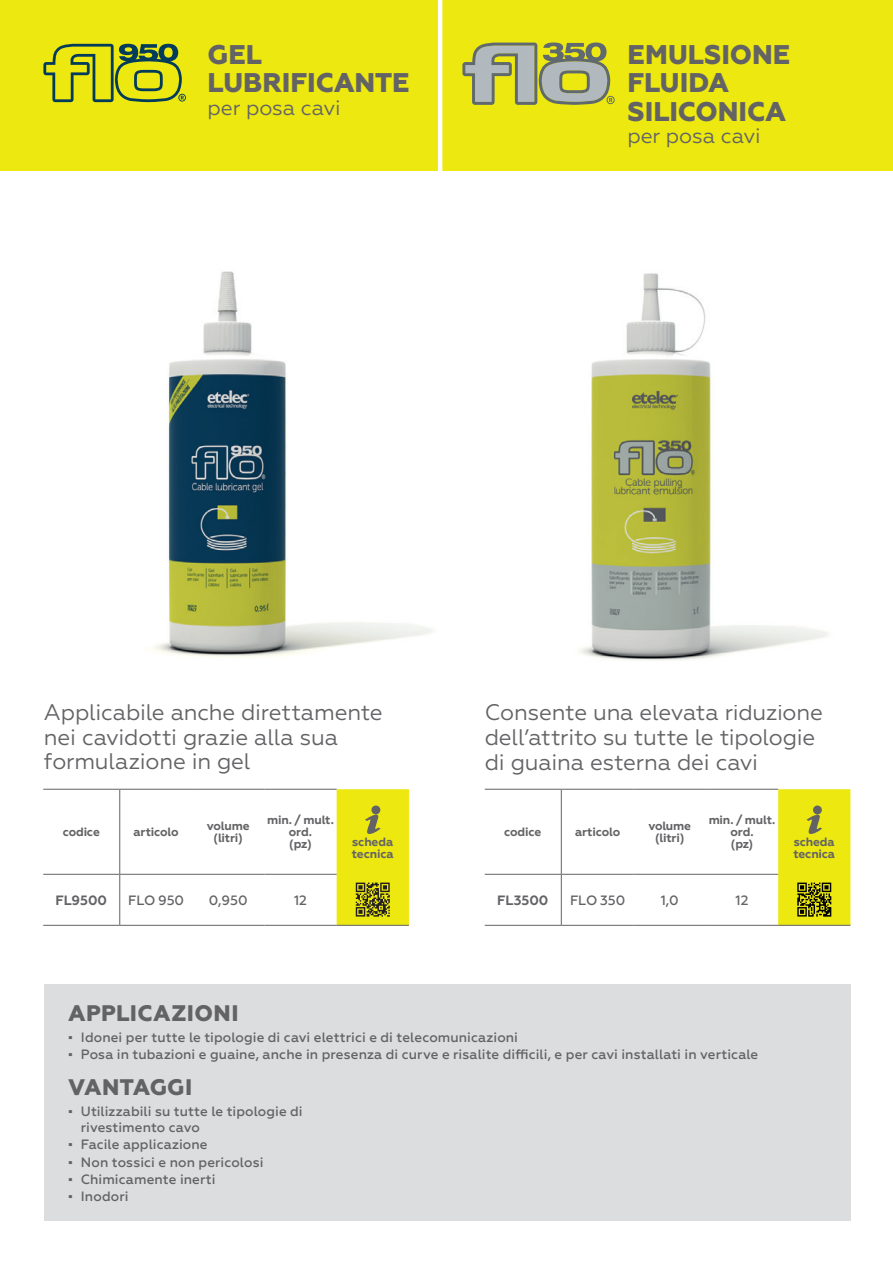
<style>
.page{position:relative;width:893px;height:1263px;background:#fff}
.page>*{position:absolute;margin:0;border:0;box-sizing:border-box;transform-origin:0 0}
._00_PROD_EBK_24{font:800 27px "Geometria";letter-spacing:-.005em;color:#636366}
.t1{font:22.5px/24px "Geometria";letter-spacing:-.01em;color:#636366}
._00_PROD_Titoletto_EBK24_AVC{font:800 22.5px "Geometria";letter-spacing:.015em;color:#636366}
._00_PROD_descrizione_24{font:21px "Geometria";letter-spacing:-.005em;color:#636366}
._00_TBL_valore{font:500 13.5px/16.5px "Geometria";letter-spacing:.005em;color:#636366}
._00_TBL_codice{font:700 13.5px "Geometria";letter-spacing:-.005em;color:#636366}
._00_TBL_valore-2{font:700 12px/12px "Geometria";letter-spacing:-.01em;color:#636366;text-align:center}
._00_TBL_codice-2{font:700 12px/12px "Geometria";letter-spacing:-.015em;color:#636366;text-align:center}
.s1{font-family:"Verdana";font-weight:400}
</style>
<div class="page">
<div style="left:0;top:0;width:893px;height:170px;background:#ece810"></div>
<svg style="left:43px;top:44px;width:143px;height:59px"></svg>
<img style="left:152px;top:271px;width:282px;height:387px">
<hr style="left:43px;top:925px;width:77px;height:1px;background:#636366">
<hr style="left:120px;top:925px;width:72px;height:1px;background:#636366">
<hr style="left:192px;top:925px;width:72px;height:1px;background:#636366">
<hr style="left:264px;top:925px;width:73px;height:1px;background:#636366">
<hr style="left:337px;top:925px;width:72px;height:1px;background:#636366">
<hr style="left:120px;top:789px;width:72px;height:1px;background:#636366">
<hr style="left:192px;top:789px;width:72px;height:1px;background:#636366">
<hr style="left:43px;top:874px;width:76px;height:1px;background:#636366">
<hr style="left:120px;top:874px;width:72px;height:1px;background:#636366">
<hr style="left:192px;top:874px;width:72px;height:1px;background:#636366">
<hr style="left:43px;top:789px;width:77px;height:1px;background:#636366">
<hr style="left:119px;top:790px;width:1px;height:84px;background:#636366">
<hr style="left:119px;top:874px;width:1px;height:51px;background:#636366">
<hr style="left:264px;top:874px;width:73px;height:1px;background:#636366">
<hr style="left:264px;top:789px;width:73px;height:1px;background:#636366">
<svg style="left:337px;top:789px;width:72px;height:136px;background:#dbd813"></svg>
<hr style="left:485px;top:925px;width:76px;height:1px;background:#636366">
<hr style="left:561px;top:925px;width:73px;height:1px;background:#636366">
<hr style="left:634px;top:925px;width:72px;height:1px;background:#636366">
<hr style="left:706px;top:925px;width:72px;height:1px;background:#636366">
<hr style="left:778px;top:925px;width:72px;height:1px;background:#636366">
<hr style="left:561px;top:789px;width:73px;height:1px;background:#636366">
<hr style="left:634px;top:789px;width:72px;height:1px;background:#636366">
<hr style="left:485px;top:874px;width:76px;height:1px;background:#636366">
<hr style="left:562px;top:874px;width:72px;height:1px;background:#636366">
<hr style="left:634px;top:874px;width:72px;height:1px;background:#636366">
<hr style="left:485px;top:789px;width:76px;height:1px;background:#636366">
<hr style="left:561px;top:790px;width:1px;height:84px;background:#636366">
<hr style="left:561px;top:874px;width:1px;height:51px;background:#636366">
<hr style="left:706px;top:874px;width:72px;height:1px;background:#636366">
<hr style="left:706px;top:789px;width:72px;height:1px;background:#636366">
<svg style="left:778px;top:789px;width:72px;height:136px;background:#d9d512"></svg>
<div style="left:44px;top:984px;width:806px;height:236px;background:#dcdddf"></div>
<hr style="left:438px;top:0;width:4px;height:187px;background:#fff">
<svg style="left:462px;top:43px;width:153px;height:62px"></svg>
<img style="left:579px;top:273px;width:249px;height:388px">
<p class="_00_PROD_EBK_24" style="left:208px;top:38px;width:56px">GEL</p>
<p class="_00_PROD_EBK_24" style="left:208px;top:67px;width:203px">LUBRIFICANTE</p>
<p class="_00_PROD_descrizione_24" style="left:208px;top:95px;width:135px">per posa cavi</p>
<p class="_00_PROD_EBK_24" style="left:628px;top:38px;width:164px">EMULSIONE</p>
<p class="_00_PROD_EBK_24" style="left:628px;top:67px;width:103px">FLUIDA</p>
<p class="_00_PROD_EBK_24" style="left:628px;top:95px;width:160px">SILICONICA</p>
<p class="_00_PROD_descrizione_24" style="left:627px;top:124px;width:135px">per posa cavi</p>
<p class="t1" style="left:44px;top:700px;width:340px">Applicabile anche direttamente</p>
<p class="t1" style="left:44px;top:725px;width:296px">nei cavidotti grazie alla sua formulazione in gel</p>
<p class="t1" style="left:485px;top:700px;width:340px">Consente una elevata riduzione</p>
<p class="t1" style="left:485px;top:725px;width:332px">dell’attrito su tutte le tipologie</p>
<p class="t1" style="left:485px;top:750px;width:275px">di guaina esterna dei cavi</p>
<p class="_00_TBL_codice-2" style="left:63px;top:826px;width:39px">codice</p>
<p class="_00_TBL_codice-2" style="left:134px;top:826px;width:47px">articolo</p>
<p class="_00_TBL_codice-2" style="left:207px;top:820px;width:44px">volume (litri)</p>
<p class="_00_TBL_valore-2" style="left:267px;top:814px;width:68px">min. / mult. ord.<br>(pz)</p>
<p class="_00_TBL_valore-2" style="left:352px;top:836px;width:43px;text-align:left">scheda tecnica</p>
<p class="_00_TBL_codice-2" style="left:504px;top:826px;width:39px">codice</p>
<p class="_00_TBL_codice-2" style="left:575px;top:826px;width:47px">articolo</p>
<p class="_00_TBL_codice-2" style="left:648px;top:820px;width:44px">volume (litri)</p>
<p class="_00_TBL_valore-2" style="left:709px;top:814px;width:68px">min. / mult. ord.<br>(pz)</p>
<p class="_00_TBL_valore-2" style="left:793px;top:836px;width:43px;text-align:left">scheda tecnica</p>
<p class="_00_TBL_codice" style="left:56px;top:892px;width:53px">FL9500</p>
<p class="_00_TBL_valore" style="left:128px;top:892px;width:58px">FLO 950</p>
<p class="_00_TBL_valore" style="left:209px;top:892px;width:40px">0,950</p>
<p class="_00_TBL_valore" style="left:294px;top:892px;width:14px">12</p>
<p class="_00_TBL_codice" style="left:497px;top:892px;width:53px">FL3500</p>
<p class="_00_TBL_valore" style="left:570px;top:892px;width:57px">FLO 350</p>
<p class="_00_TBL_valore" style="left:661px;top:892px;width:20px">1,0</p>
<p class="_00_TBL_valore" style="left:736px;top:892px;width:14px">12</p>
<p class="_00_PROD_Titoletto_EBK24_AVC" style="left:68px;top:1000px;width:172px">APPLICAZIONI</p>
<p class="_00_TBL_valore" style="left:68px;top:1029px;width:451px"><span class="s1">▪</span> Idonei per tutte le tipologie di cavi elettrici e di telecomunicazioni</p>
<p class="_00_TBL_valore" style="left:68px;top:1046px;width:692px"><span class="s1">▪</span> Posa in tubazioni e guaine, anche in presenza di curve e risalite difficili, e per cavi installati in verticale</p>
<p class="_00_PROD_Titoletto_EBK24_AVC" style="left:68px;top:1073px;width:126px">VANTAGGI</p>
<p class="_00_TBL_valore" style="left:81px;top:1103px;width:223px;text-indent:-13px"><span class="s1">▪</span> Utilizzabili su tutte le tipologie di rivestimento cavo</p>
<p class="_00_TBL_valore" style="left:68px;top:1136px;width:141px"><span class="s1">▪</span> Facile applicazione</p>
<p class="_00_TBL_valore" style="left:68px;top:1154px;width:197px"><span class="s1">▪</span> Non tossici e non pericolosi</p>
<p class="_00_TBL_valore" style="left:68px;top:1171px;width:149px"><span class="s1">▪</span> Chimicamente inerti</p>
<p class="_00_TBL_valore" style="left:68px;top:1188px;width:62px"><span class="s1">▪</span> Inodori</p>
</div>
